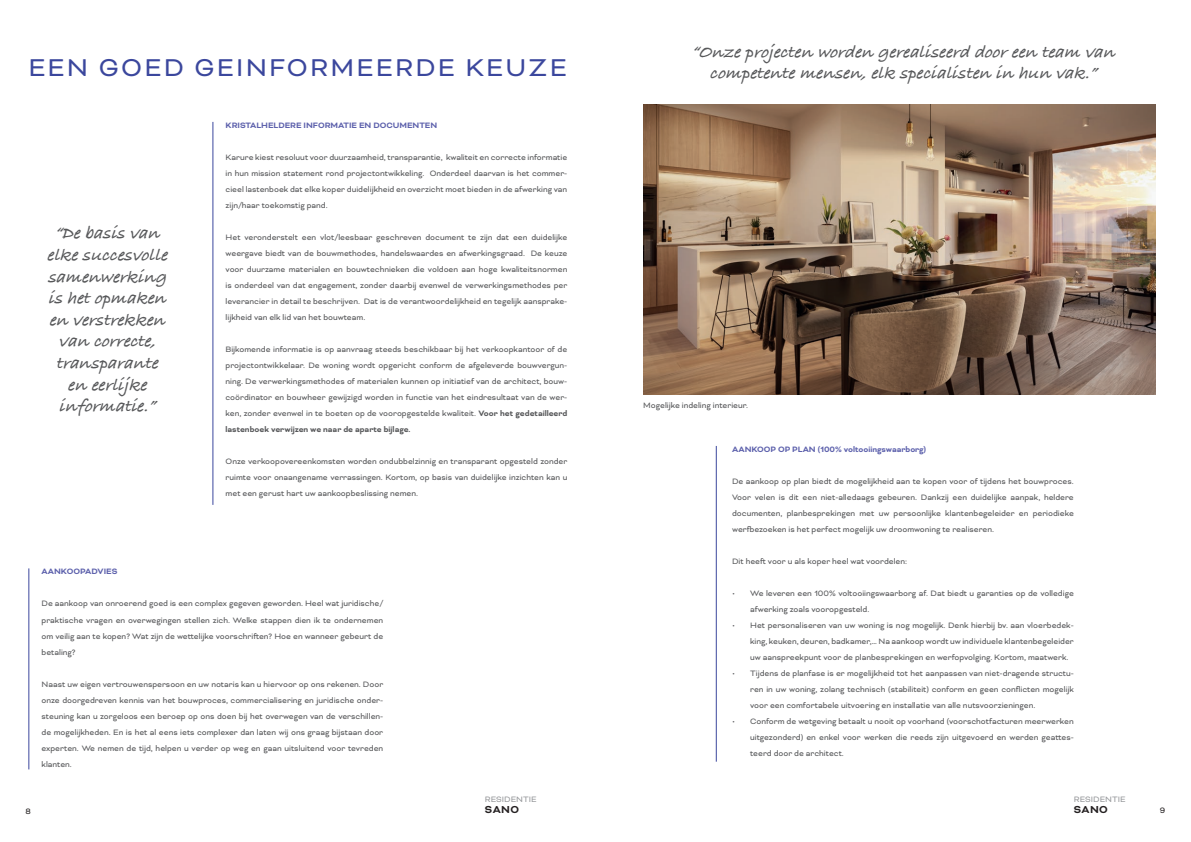
<style>
.page{position:relative;width:1191px;height:842px;background:#fff}
.page>*{position:absolute;margin:0;border:0;box-sizing:border-box;transform-origin:0 0}
.t1{font:28px "Bicyclette";letter-spacing:.08em;color:#3b479d}
.t2{font:italic 700 18px/21.6px "Bradley Hand ITCTT";color:#57585a;text-align:center}
.t3{font:700 11.6px "Bicyclette";letter-spacing:.03em;color:#231f20}
.t4{font:9px/16px "Bicyclette";color:#57585a;text-align:justify}
.t5{font:700 9px "Bicyclette";color:#5d61ac}
.t6{font:9px "Bicyclette";color:#939598}
.t7{font:9px "Bicyclette";color:#231f20}
.s1{font-weight:700}
</style>
<div class="page">
<hr style="left:716px;top:446px;width:1px;height:316px;background:#3b479d">
<img style="left:643px;top:105px;width:512px;height:289px">
<hr style="left:212px;top:122px;width:1px;height:383px;background:#3b479d">
<hr style="left:28px;top:568px;width:1px;height:201px;background:#3b479d">
<h1 class="t1" style="left:28px;top:52px;width:540px">EEN GOED GEINFORMEERDE KEUZE</h1>
<h2 class="t2" style="left:47px;top:222px;width:129px">“Debasisvan elkesuccesvolle samenwerking ishetop maken enverstrekken vancorrecte, transp arante eneerlijke informatie.”</h2>
<p class="t5" style="left:226px;top:120px;width:213px">KRISTALHELDERE INFORMATIE EN DOCUMENTEN</p>
<p class="t4" style="left:226px;top:149px;width:343px">Karure kiest resoluut voor duurzaamheid, transparantie, kwaliteit en correcte informatie in hun mission statement rond projectontwikkeling. Onderdeel daarvan is het commer&shy;cieel lastenboek dat elke koper duidelijkheid en overzicht moet bieden in de afwerking van zijn/haar toekomstig pand.</p>
<p class="t4" style="left:226px;top:229px;width:343px">Het veronderstelt een vlot/leesbaar geschreven document te zijn dat een duidelijke weergave biedt van de bouwmethodes, handelswaardes en afwerkingsgraad. De keuze voor duurzame materialen en bouwtechnieken die voldoen aan hoge kwaliteitsnormen is onderdeel van dat engagement, zonder daarbij evenwel de verwerkingsmethodes per leverancier in detail te beschrijven. Dat is de verantwoordelijkheid en tegelijk aansprake&shy;lijkheid van elk lid van het bouwteam.</p>
<p class="t4" style="left:226px;top:341px;width:343px">Bijkomende informatie is op aanvraag steeds beschikbaar bij het verkoopkantoor of de projectontwikkelaar. De woning wordt opgericht conform de afgeleverde bouwvergun&shy;ning. De verwerkingsmethodes of materialen kunnen op initiatief van de architect, bouw&shy;coördinator en bouwheer gewijzigd worden in functie van het eindresultaat van de wer&shy;ken, zonder evenwel in te boeten op de vooropgestelde kwaliteit. <span class="s1">Voor het gedetailleerd lastenboek verwijzen we naar de aparte bijlage.</span></p>
<p class="t4" style="left:226px;top:453px;width:343px">Onze verkoopovereenkomsten worden ondubbelzinnig en transparant opgesteld zonder ruimte voor onaangename verrassingen. Kortom, op basis van duidelijke inzichten kan u met een gerust hart uw aankoopbeslissing nemen.</p>
<p class="t5" style="left:42px;top:566px;width:77px">AANKOOPADVIES</p>
<p class="t4" style="left:42px;top:596px;width:343px">De aankoop van onroerend goed is een complex gegeven geworden. Heel wat juridische/ praktische vragen en overwegingen stellen zich. Welke stappen dien ik te ondernemen om veilig aan te kopen? Wat zijn de wettelijke voorschriften? Hoe en wanneer gebeurt de betaling?</p>
<p class="t4" style="left:42px;top:676px;width:343px">Naast uw eigen vertrouwenspersoon en uw notaris kan u hiervoor op ons rekenen. Door onze doorgedreven kennis van het bouwproces, commercialisering en juridische onder&shy;steuning kan u zorgeloos een beroep op ons doen bij het overwegen van de verschillen&shy;de mogelijkheden. En is het al eens iets complexer dan laten wij ons graag bijstaan door experten. We nemen de tijd, helpen u verder op weg en gaan uitsluitend voor tevreden klanten.</p>
<h2 class="t2" style="left:691px;top:40px;width:432px">“Onzep rojectenwordengerealiseerddooreenteam van competentemensen,elkspecialisteninhunvak.”</h2>
<p class="t4" style="left:643px;top:398px;width:106px">Mogelijke indeling interieur.</p>
<p class="t5" style="left:732px;top:444px;width:196px">AANKOOP OP PLAN (100% voltooiingswaarborg)</p>
<p class="t4" style="left:732px;top:473px;width:343px">De aankoop op plan biedt de mogelijkheid aan te kopen voor of tijdens het bouwproces.<br>Voor velen is dit een niet-alledaags gebeuren. Dankzij een duidelijke aanpak, heldere documenten, planbesprekingen met uw persoonlijke klantenbegeleider en periodieke werfbezoeken is het perfect mogelijk uw droomwoning te realiseren.</p>
<p class="t4" style="left:732px;top:553px;width:176px">Dit heeft voor u als koper heel wat voordelen:</p>
<p class="t4" style="left:750px;top:585px;width:325px;text-indent:-18px">• We leveren een 100% voltooiingswaarborg af. Dat biedt u garanties op de volledige afwerking zoals vooropgesteld.</p>
<p class="t4" style="left:750px;top:617px;width:325px;text-indent:-18px">• Het personaliseren van uw woning is nog mogelijk. Denk hierbij bv. aan vloerbedek&shy;king, keuken, deuren, badkamer,… Na aankoop wordt uw individuele klantenbegeleider uw aanspreekpunt voor de planbesprekingen en werfopvolging. Kortom, maatwerk.</p>
<p class="t4" style="left:750px;top:665px;width:325px;text-indent:-18px">• Tijdens de planfase is er mogelijkheid tot het aanpassen van niet-dragende structu&shy;ren in uw woning, zolang technisch (stabiliteit) conform en geen conflicten mogelijk voor een comfortabele uitvoering en installatie van alle nutsvoorzieningen.</p>
<p class="t4" style="left:750px;top:713px;width:325px;text-indent:-18px">• Conform de wetgeving betaalt u nooit op voorhand (voorschotfacturen meerwerken uitgezonderd) en enkel voor werken die reeds zijn uitgevoerd en werden geattes&shy;teerd door de architect.</p>
<p class="t6" style="left:485px;top:794px;width:53px">RESIDENTIE</p>
<p class="t3" style="left:485px;top:803px;width:36px">SANO</p>
<p class="t6" style="left:1073px;top:794px;width:53px">RESIDENTIE</p>
<p class="t7" style="left:26px;top:806px;width:7px">8</p>
<p class="t3" style="left:1073px;top:803px;width:36px">SANO</p>
<p class="t7" style="left:1159px;top:805px;width:7px">9</p>
</div>
